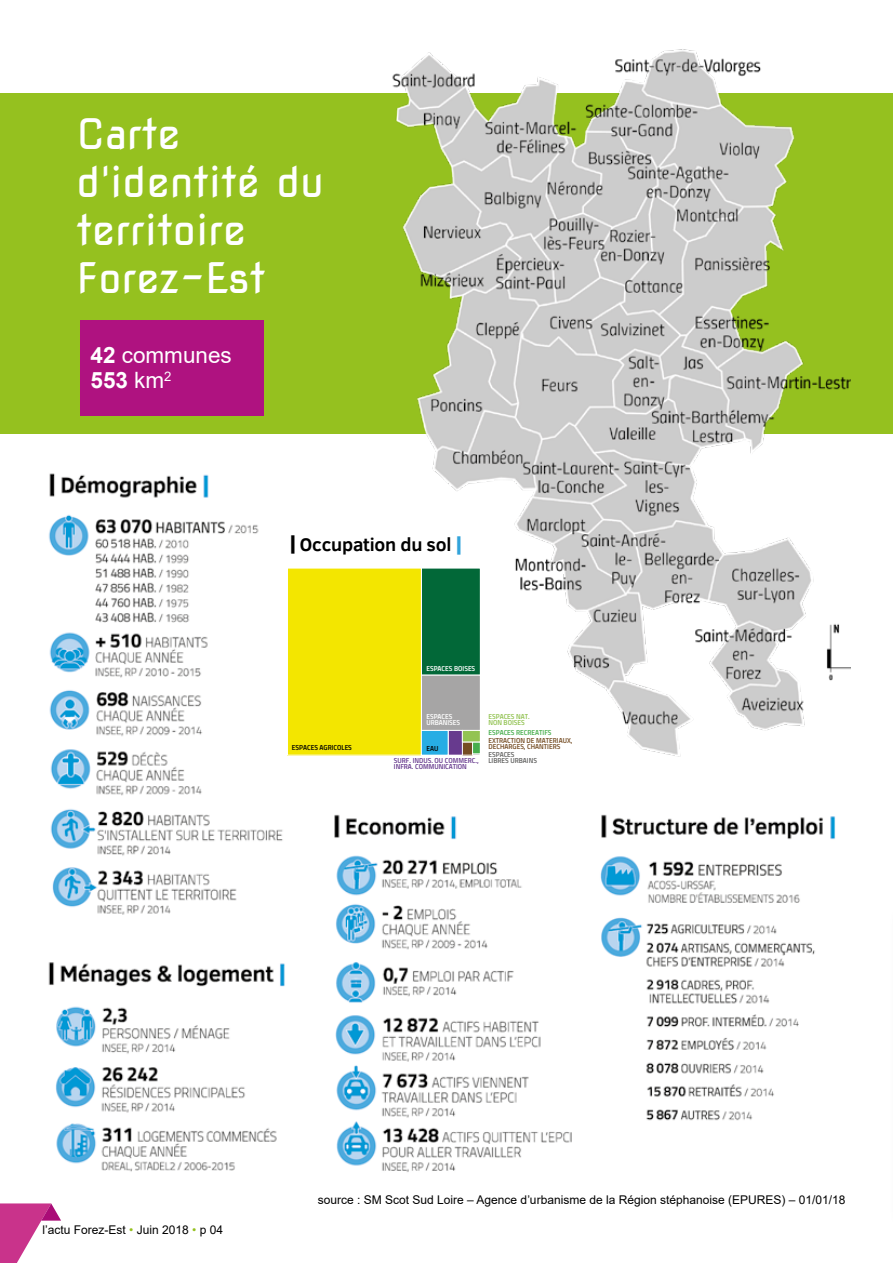
<style>
.page{position:relative;width:893px;height:1263px;background:#fff}
.page>*{position:absolute;margin:0;border:0;box-sizing:border-box;transform-origin:0 0}
.t1{font:42px/48px "Nova Square";color:#fff}
.t2{font:22.5px/25.5px "Arial";color:#fff}
.t3{font:700 18.75px "Clear Sans";letter-spacing:-.01em;color:#000}
.t4{font:12px "Arial";color:#000}
.t5{font:11.25px "Titillium Thin Upright";letter-spacing:.01em;color:#000}
.t6{font:8.85px "Titillium Thin Upright";letter-spacing:.01em;color:#000}
.t7{font:7.2px/6px "Titillium Semibold Upright";color:#673a8e}
.t8{font:7.2px/6px "Titillium Semibold Upright";color:#754d24}
.t9{font:7.2px/6px "Titillium Semibold Upright";color:#fff}
.t10{font:7.2px/6px "Titillium Semibold Upright";color:#93c353}
.t11{font:7.2px/6px "Titillium Semibold Upright";color:#646463}
.t12{font:7.2px "Titillium Semibold Upright";color:#010202}
.t13{font:7.2px "Titillium Semibold Upright";color:#47ae4d}
.s1{font-weight:700}
.s2{font-family:"Raleway";font-weight:900;font-size:20.25px}
.s3{font-family:"Raleway";font-weight:900;font-size:20.25px;color:#31a3da}
.s4{color:#95c11f}
.s5{font-family:"Titillium Bold Upright";font-size:16.35px}
</style>
<div class="page">
<div style="left:0;top:94px;width:893px;height:340px;background:#95c11f"></div>
<img style="left:48px;top:473px;width:788px;height:699px">
<div style="left:287px;top:568px;width:134px;height:187px;background:#f3e600"></div>
<div style="left:287px;top:568px;width:135px;height:188px;border:1px solid #fff"></div>
<div style="left:80px;top:320px;width:184px;height:96px;background:#af1280"></div>
<img style="left:384px;top:49px;width:466px;height:707px">
<svg style="left:0;top:1203px;width:61px;height:60px"></svg>
<h1 class="t1" style="left:77px;top:109px;width:249px">Carte d'identité du territoire<br>Forez-Est</h1>
<h2 class="t2" style="left:91px;top:342px;width:143px"><span class="s1">42</span> communes<br><span class="s1">553</span> km<sup>2</sup></h2>
<h3 class="t3" style="left:290px;top:531px;width:174px"><span class="s2">|</span> Occupation du sol <span class="s3">|</span></h3>
<p class="t12" style="left:292px;top:742px;width:62px">ESPACES AGRICOLES</p>
<p class="t9" style="left:426px;top:665px;width:50px">ESPACES BOISES</p>
<p class="t9" style="left:426px;top:713px;width:35px">ESPACES<br>URBANISES</p>
<p class="t12" style="left:426px;top:743px;width:13px">EAU</p>
<p class="t7" style="left:394px;top:757px;width:86px">SURF. INDUS. OU COMMERC.,<br>INFRA. COMMUNICATION</p>
<p class="t10" style="left:488px;top:713px;width:43px">ESPACES NAT.<br>NON BOISES</p>
<p class="t13" style="left:488px;top:726px;width:65px">ESPACES RECREATIFS</p>
<p class="t8" style="left:488px;top:737px;width:86px">EXTRACTION DE MATERIAUX,<br>DECHARGES, CHANTIERS</p>
<p class="t11" style="left:488px;top:751px;width:50px">ESPACES<br>LIBRES URBAINS</p>
<p class="t4" style="left:43px;top:1221px;width:182px">l’actu Forez-Est <span class="s4">•</span> Juin 2018 <span class="s4">•</span> p 04</p>
<p class="t4" style="left:318px;top:1191px;width:529px">source : SM Scot Sud Loire – Agence d’urbanisme de la Région stéphanoise (EPURES) – 01/01/18</p>
<p class="t6" style="left:327px;top:1194px;width:63px">INSEE, RP / 2014</p>
<p class="t5" style="left:565px;top:1196px;width:63px"><span class="s5">- 2</span> EMPLOIS</p>
</div>
